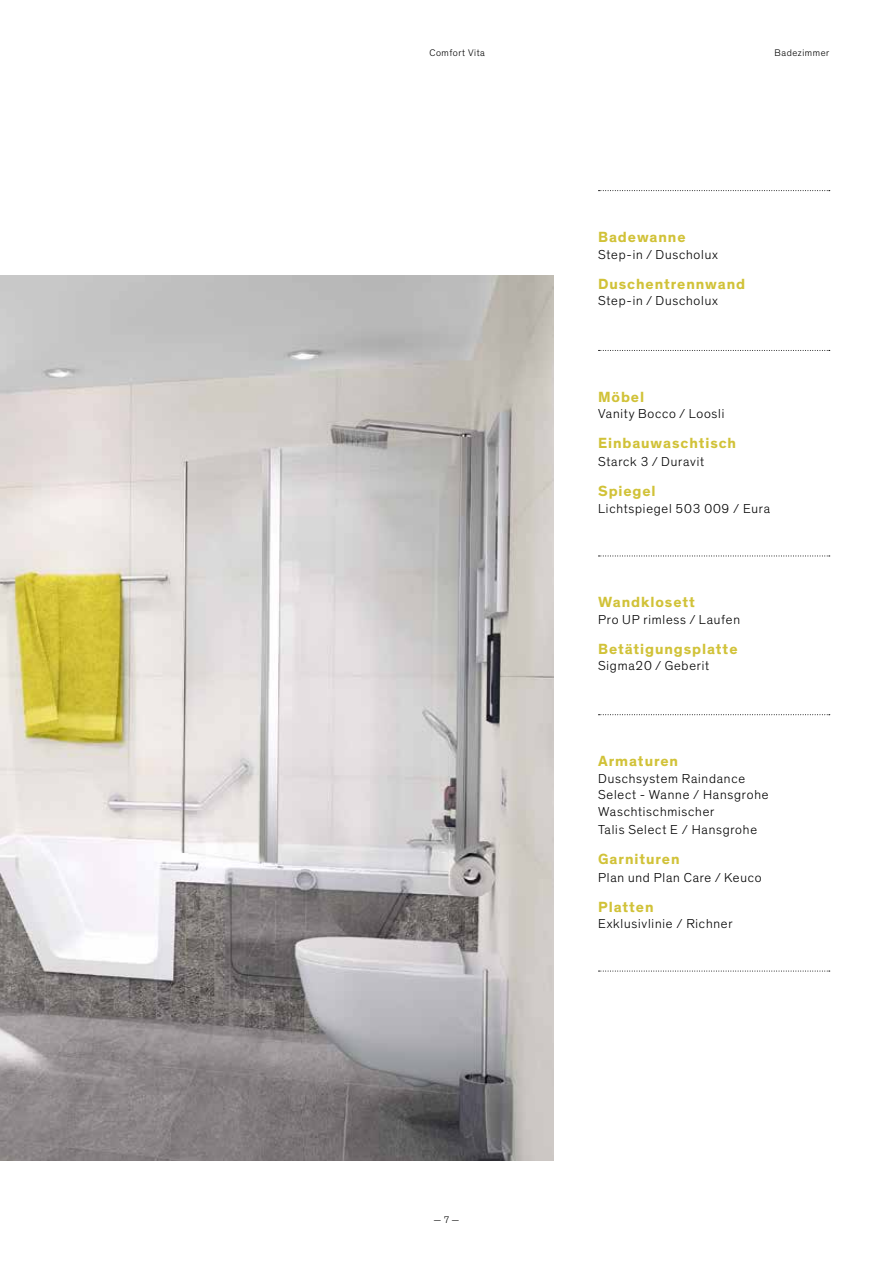
<style>
.page{position:relative;width:893px;height:1263px;background:#fff}
.page>*{position:absolute;margin:0;border:0;box-sizing:border-box;transform-origin:0 0}
.t1{font:700 15px "Theinhardt";letter-spacing:.06em;color:#d1c238}
.t2{font:300 13.2px/16.5px "Theinhardt";letter-spacing:.06em;color:#000}
.t3{font:300 9.75px "Theinhardt";letter-spacing:.06em;color:#000}
</style>
<div class="page">
<svg style="left:598px;top:190px;width:232px;height:1px"></svg>
<svg style="left:598px;top:556px;width:232px;height:1px"></svg>
<svg style="left:598px;top:350px;width:232px;height:1px"></svg>
<svg style="left:598px;top:714px;width:232px;height:1px"></svg>
<svg style="left:598px;top:971px;width:232px;height:1px"></svg>
<img style="left:0;top:276px;width:553px;height:885px">
<p class="t3" style="left:429px;top:47px;width:57px">Comfort Vita</p>
<p class="t3" style="left:774px;top:47px;width:56px">Badezimmer</p>
<p class="t1" style="left:598px;top:228px;width:89px">Badewanne</p>
<p class="t2" style="left:598px;top:246px;width:121px">Step-in / Duscholux</p>
<p class="t1" style="left:598px;top:274px;width:148px">Duschentrennwand</p>
<p class="t2" style="left:598px;top:293px;width:121px">Step-in / Duscholux</p>
<p class="t1" style="left:598px;top:387px;width:47px">Möbel</p>
<p class="t2" style="left:598px;top:406px;width:128px">Vanity Bocco / Loosli</p>
<p class="t1" style="left:598px;top:434px;width:139px">Einbauwaschtisch</p>
<p class="t2" style="left:598px;top:454px;width:108px">Starck 3 / Duravit</p>
<p class="t1" style="left:598px;top:482px;width:59px">Spiegel</p>
<p class="t2" style="left:598px;top:500px;width:174px">Lichtspiegel 503 009 / Eura</p>
<p class="t1" style="left:598px;top:593px;width:98px">Wandklosett</p>
<p class="t2" style="left:598px;top:611px;width:143px">Pro UP rimless / Laufen</p>
<p class="t1" style="left:598px;top:639px;width:141px">Betätigungsplatte</p>
<p class="t2" style="left:598px;top:658px;width:113px">Sigma20 / Geberit</p>
<p class="t3" style="left:433px;top:1214px;width:28px">— 7 —</p>
<p class="t1" style="left:598px;top:752px;width:82px">Armaturen</p>
<p class="t2" style="left:598px;top:770px;width:172px">Duschsystem Raindance<br>Select - Wanne / Hansgrohe<br>Waschtischmischer</p>
<p class="t2" style="left:598px;top:821px;width:160px">Talis Select E / Hansgrohe</p>
<p class="t1" style="left:598px;top:849px;width:83px">Garnituren</p>
<p class="t2" style="left:598px;top:869px;width:165px">Plan und Plan Care / Keuco</p>
<p class="t1" style="left:598px;top:897px;width:57px">Platten</p>
<p class="t2" style="left:598px;top:916px;width:136px">Exklusivlinie / Richner</p>
</div>
